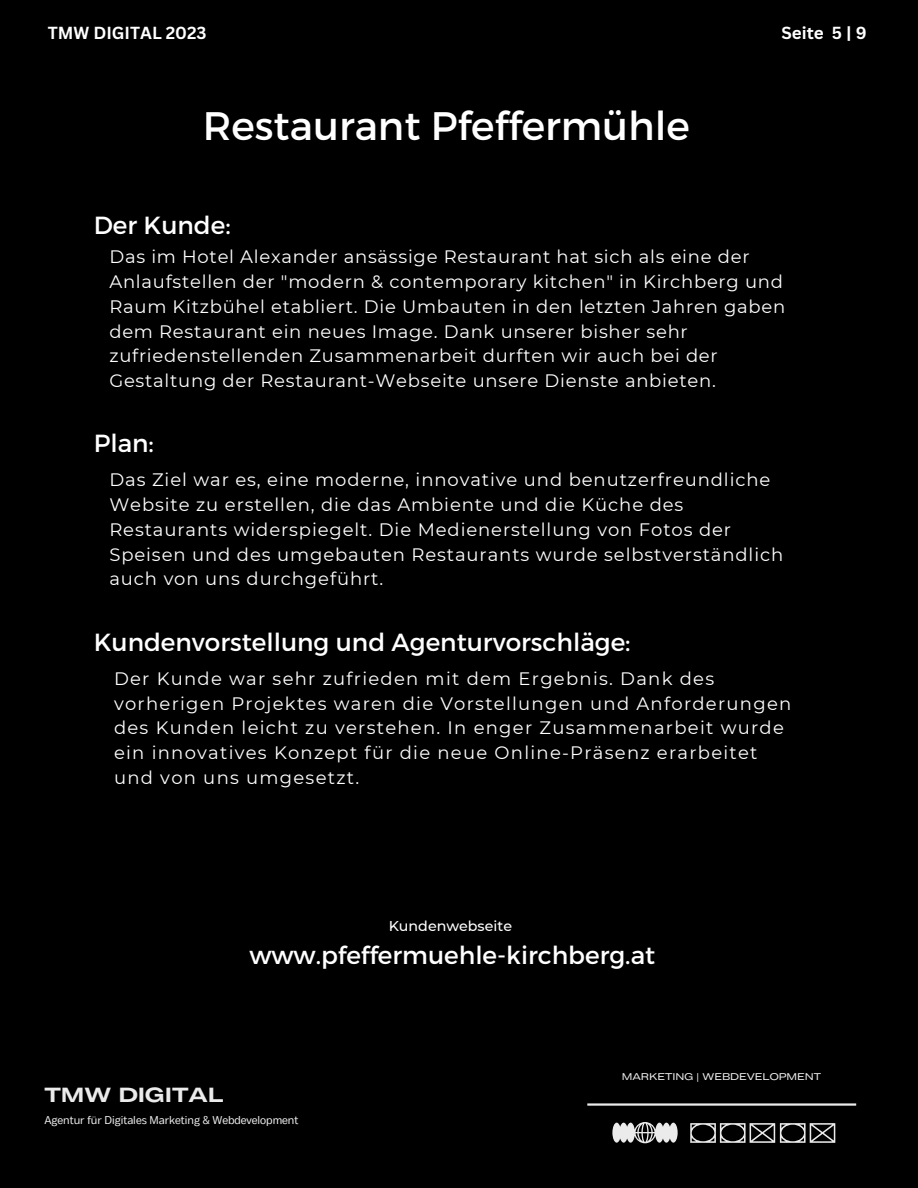
<style>
.page{position:relative;width:918px;height:1188px;background:#000001}
.page>*{position:absolute;margin:0;border:0;box-sizing:border-box;transform-origin:0 0}
.t1{font:39.75px "Montserrat";color:#fff}
.t2{font:24.75px "Montserrat";color:#fff}
.t3{font:700 20.55px "Body Text Large";color:#ebebeb}
.t4{font:18px/24.8px "Montserrat";letter-spacing:.05em;color:#fff}
.t5{font:18px/24.8px "Montserrat";letter-spacing:.07em;color:#fff}
.t6{font:700 16.95px "Canva Sans";color:#fff}
.t7{font:500 14.25px "Montserrat";color:#fff}
.t8{font:11.4px "Body Text";color:#ebebeb}
.t9{font:9.75px "Body Text Large";color:#ebebeb}
</style>
<div class="page">
<hr style="left:587px;top:1103px;width:269px;height:3px;background:#ebebeb">
<svg style="left:690px;top:1123px;width:145px;height:19px"></svg>
<svg style="left:612px;top:1122px;width:66px;height:21px"></svg>
<p class="t6" style="left:48px;top:21px;width:160px">TMW DIGITAL 2023</p>
<p class="t1" style="left:203px;top:100px;width:489px">Restaurant Pfeffermühle</p>
<p class="t2" style="left:94px;top:209px;width:138px">Der Kunde:</p>
<p class="t6" style="left:782px;top:21px;width:87px">Seite 5 | 9</p>
<p class="t4" style="left:109px;top:245px;width:677px">Das im Hotel Alexander ansässige Restaurant hat sich als eine der Anlaufstellen der "modern &amp; contemporary kitchen" in Kirchberg und Raum Kitzbühel etabliert. Die Umbauten in den letzten Jahren gaben dem Restaurant ein neues Image. Dank unserer bisher sehr zufriedenstellenden Zusammenarbeit durften wir auch bei der Gestaltung der Restaurant-Webseite unsere Dienste anbieten.</p>
<p class="t2" style="left:94px;top:427px;width:62px">Plan:</p>
<p class="t4" style="left:109px;top:467px;width:675px">Das Ziel war es, eine moderne, innovative und benutzerfreundliche Website zu erstellen, die das Ambiente und die Küche des Restaurants widerspiegelt. Die Medienerstellung von Fotos der Speisen und des umgebauten Restaurants wurde selbstverständlich auch von uns durchgeführt.</p>
<p class="t2" style="left:94px;top:626px;width:538px">Kundenvorstellung und Agenturvorschläge:</p>
<p class="t5" style="left:114px;top:666px;width:679px">Der Kunde war sehr zufrieden mit dem Ergebnis. Dank des vorherigen Projektes waren die Vorstellungen und Anforderungen des Kunden leicht zu verstehen. In enger Zusammenarbeit wurde ein innovatives Konzept für die neue Online-Präsenz erarbeitet und von uns umgesetzt.</p>
<p class="t7" style="left:389px;top:917px;width:125px">Kundenwebseite</p>
<p class="t2" style="left:249px;top:939px;width:407px">www.pfeffermuehle-kirchberg.at</p>
<p class="t3" style="left:44px;top:1083px;width:181px">TMW DIGITAL</p>
<p class="t8" style="left:44px;top:1114px;width:256px">Agentur für Digitales Marketing &amp; Webdevelopment</p>
<p class="t9" style="left:622px;top:1071px;width:201px">MARKETING | WEBDEVELOPMENT</p>
</div>
